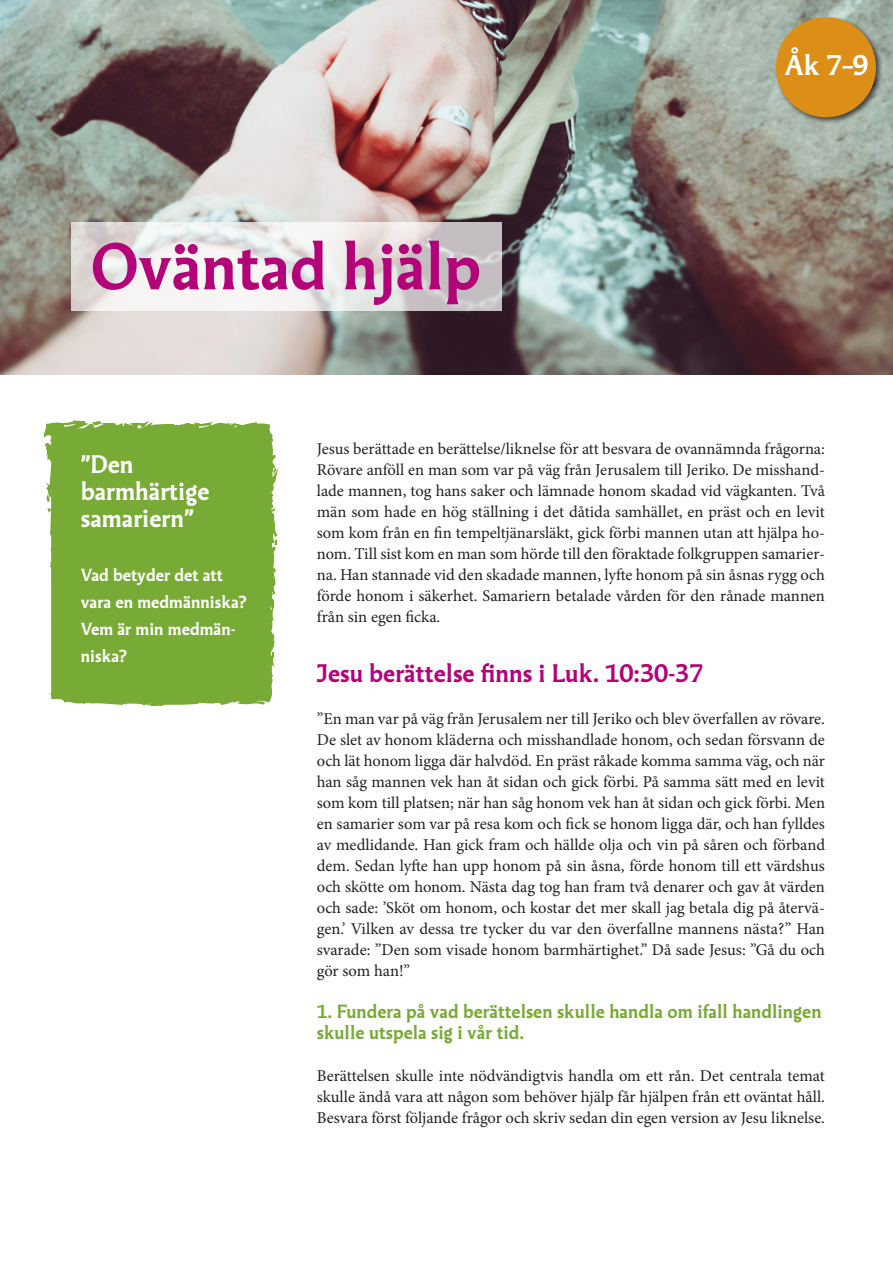
<style>
.page{position:relative;width:893px;height:1263px;background:#fff}
.page>*{position:absolute;margin:0;border:0;box-sizing:border-box;transform-origin:0 0}
.t1{font:700 62.4px "Martti";color:#b20478}
.t2{font:700 27px "Martti";color:#fff}
.väliotsikko{font:700 24px "Martti Display";color:#b20478}
.t3{font:700 24px "Martti Display";color:#fff}
.välitotsikko_2{font:700 18px/21px "Martti Display";color:#78ab35}
.leipis_eka_kpl{font:16.5px/21px "Minion Pro";color:#231f20;text-align:justify}
.ingresssi{font:700 16.5px/27px "Martti";color:#fff}
</style>
<div class="page">
<img style="left:0;top:0;width:893px;height:375px">
<div style="left:43px;top:420px;width:236px;height:286px;background:#78ab35"></div>
<svg style="left:219px;top:422px;width:46px;height:12px"></svg>
<svg style="left:271px;top:567px;width:6px;height:9px"></svg>
<svg style="left:44px;top:420px;width:58px;height:28px;background:#8db855"></svg>
<svg style="left:43px;top:477px;width:55px;height:226px;background:#8bb752"></svg>
<svg style="left:272px;top:467px;width:5px;height:12px"></svg>
<svg style="left:256px;top:491px;width:23px;height:58px"></svg>
<div style="left:774px;top:16px;width:109px;height:109px;background:#231f20;opacity:.75"></div>
<div style="left:776px;top:17px;width:100px;height:100px;background:#dd8e16;border-radius:50%"></div>
<svg style="left:71px;top:222px;width:431px;height:88px"></svg>
<p class="t1" style="left:91px;top:225px;width:392px">Oväntad hjälp</p>
<p class="t2" style="left:784px;top:47px;width:86px">Åk 7–9</p>
<p class="t3" style="left:81px;top:450px;width:54px">”Den</p>
<p class="t3" style="left:81px;top:477px;width:130px">barmhärtige</p>
<p class="t3" style="left:81px;top:504px;width:114px">samariern”</p>
<p class="ingresssi" style="left:81px;top:561px;width:167px">Vad betyder det att vara en medmänniska?<br>Vem är min medmän&shy;niska?</p>
<p class="leipis_eka_kpl" style="left:317px;top:438px;width:510px">Jesus berättade en berättelse/liknelse för att besvara de ovannämnda frågorna:</p>
<p class="leipis_eka_kpl" style="left:317px;top:459px;width:510px">Rövare anföll en man som var på väg från Jerusalem till Jeriko. De misshand&shy;lade mannen, tog hans saker och lämnade honom skadad vid vägkanten. Två män som hade en hög ställning i det dåtida samhället, en präst och en levit som kom från en fin tempeltjänarsläkt, gick förbi mannen utan att hjälpa ho&shy;nom. Till sist kom en man som hörde till den föraktade folkgruppen samarier&shy;na. Han stannade vid den skadade mannen, lyfte honom på sin åsnas rygg och förde honom i säkerhet. Samariern betalade vården för den rånade mannen från sin egen ficka.</p>
<p class="väliotsikko" style="left:317px;top:660px;width:388px">Jesu berättelse finns i Luk. 10:30-37</p>
<p class="leipis_eka_kpl" style="left:317px;top:708px;width:510px">”En man var på väg från Jerusalem ner till Jeriko och blev överfallen av rövare.<br>De slet av honom kläderna och misshandlade honom, och sedan försvann de och lät honom ligga där halvdöd. En präst råkade komma samma väg, och när han såg mannen vek han åt sidan och gick förbi. På samma sätt med en levit som kom till platsen; när han såg honom vek han åt sidan och gick förbi. Men en samarier som var på resa kom och fick se honom ligga där, och han fylldes av medlidande. Han gick fram och hällde olja och vin på såren och förband dem. Sedan lyfte han upp honom på sin åsna, förde honom till ett värdshus och skötte om honom. Nästa dag tog han fram två denarer och gav åt värden och sade: ’Sköt om honom, och kostar det mer skall jag betala dig på återvä&shy;gen.’ Vilken av dessa tre tycker du var den överfallne mannens nästa?” Han svarade: ”Den som visade honom barmhärtighet.” Då sade Jesus: ”Gå du och gör som han!”</p>
<p class="välitotsikko_2" style="left:317px;top:1001px;width:506px">1. Fundera på vad berättelsen skulle handla om ifall handlingen skulle utspela sig i vår tid.</p>
<p class="leipis_eka_kpl" style="left:317px;top:1065px;width:510px">Berättelsen skulle inte nödvändigtvis handla om ett rån. Det centrala temat skulle ändå vara att någon som behöver hjälp får hjälpen från ett oväntat håll.<br>Besvara först följande frågor och skriv sedan din egen version av Jesu liknelse.</p>
</div>
